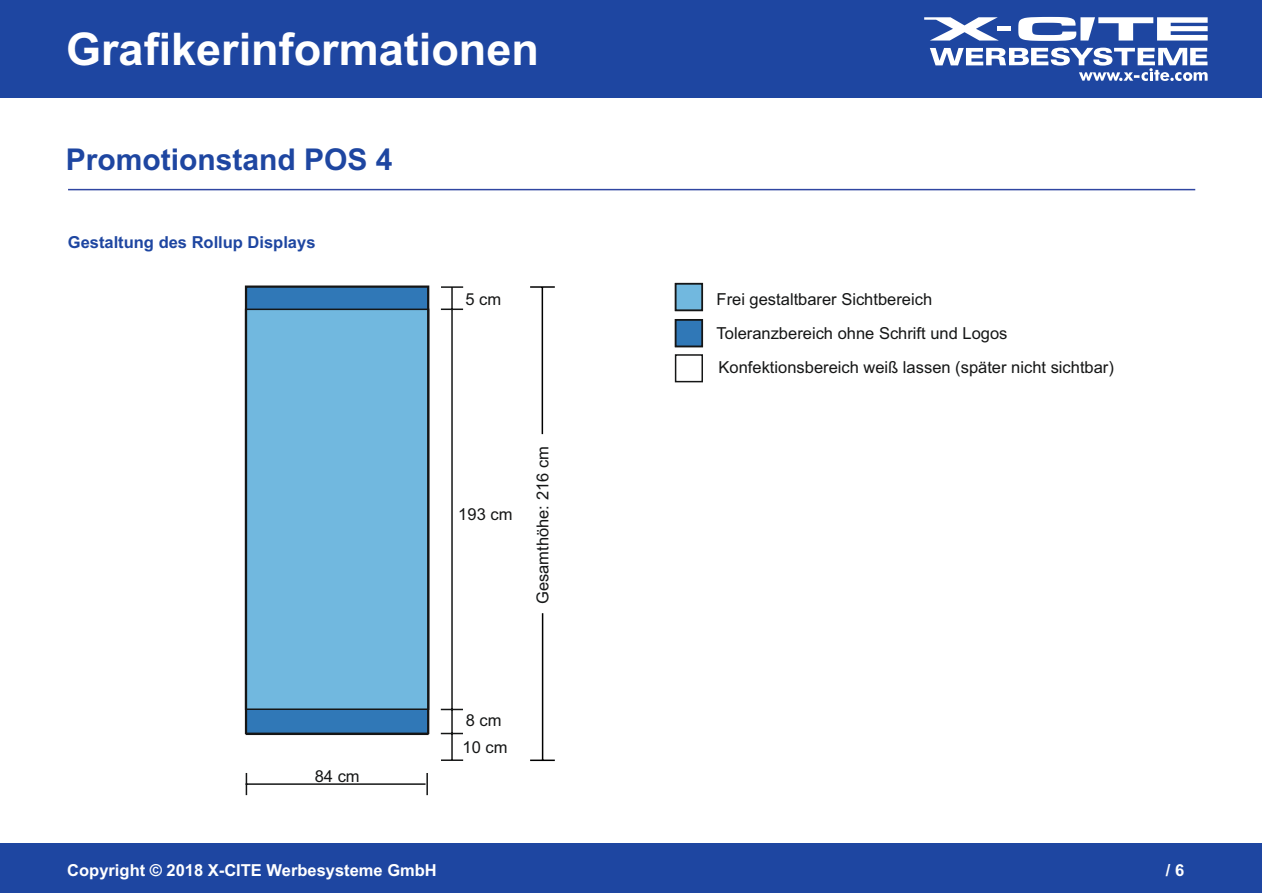
<style>
.page{position:relative;width:1262px;height:893px;background:#fff}
.page>*{position:absolute;margin:0;border:0;box-sizing:border-box;transform-origin:0 0}
.t1{font:700 45px "Arial";color:#fff}
.t2{font:700 30px "Arial";color:#1e46a1}
.t3{font:16.5px/34.2px "Arial";color:#151616}
.t4{font:700 16.5px "Arial";color:#fff}
.t5{font:700 16.5px "Arial";color:#1e46a1}
</style>
<div class="page">
<div style="left:0;top:0;width:1262px;height:98px;background:#1e46a1"></div>
<div style="left:0;top:843px;width:1262px;height:50px;background:#1e46a1"></div>
<hr style="left:68px;top:189px;width:1127px;height:1px;background:#3046a2">
<hr style="left:530px;top:759px;width:25px;height:2px;background:#000">
<hr style="left:542px;top:613px;width:1px;height:147px;background:#000">
<hr style="left:530px;top:286px;width:25px;height:2px;background:#000">
<hr style="left:541px;top:287px;width:2px;height:147px;background:#000">
<div style="left:675px;top:283px;width:27px;height:27px;background:#71b8df"></div>
<div style="left:675px;top:283px;width:28px;height:28px;border:2px solid #151616"></div>
<div style="left:675px;top:320px;width:27px;height:26px;background:#3078b7"></div>
<div style="left:675px;top:319px;width:28px;height:28px;border:2px solid #151616"></div>
<div style="left:246px;top:286px;width:182px;height:447px;background:#3078b7"></div>
<hr style="left:246px;top:783px;width:179px;height:1px;background:#151616">
<svg style="left:246px;top:773px;width:1px;height:22px"></svg>
<hr style="left:426px;top:773px;width:2px;height:22px;background:#151616">
<div style="left:246px;top:309px;width:182px;height:400px;background:#71b8df"></div>
<div style="left:245px;top:308px;width:184px;height:402px;border:2px solid #151616"></div>
<div style="left:246px;top:286px;width:182px;height:449px;border:2px solid #151616"></div>
<div style="left:675px;top:354px;width:28px;height:28px;border:2px solid #151616"></div>
<hr style="left:451px;top:287px;width:2px;height:472px;background:#151616">
<hr style="left:441px;top:286px;width:22px;height:2px;background:#151616">
<hr style="left:441px;top:759px;width:22px;height:2px;background:#151616">
<hr style="left:441px;top:308px;width:22px;height:2px;background:#151616">
<hr style="left:441px;top:708px;width:22px;height:2px;background:#151616">
<hr style="left:441px;top:732px;width:22px;height:2px;background:#151616">
<svg style="left:1018px;top:17px;width:189px;height:24px"></svg>
<svg style="left:924px;top:17px;width:74px;height:24px"></svg>
<div style="left:997px;top:26px;width:14px;height:5px;background:#fff"></div>
<svg style="left:930px;top:48px;width:277px;height:33px"></svg>
<h1 class="t1" style="left:66px;top:32px;width:474px">Grafikerinformationen</h1>
<h2 class="t2" style="left:66px;top:148px;width:328px">Promotionstand POS 4</h2>
<p class="t5" style="left:68px;top:236px;width:249px">Gestaltung des Rollup Displays</p>
<p class="t3" style="left:465px;top:284px;width:37px">5 cm</p>
<p class="t3" style="left:458px;top:498px;width:56px">193 cm</p>
<p class="t3" style="left:527px;top:604px;width:159px;rotate:-90deg">Gesamthöhe: 216 cm</p>
<p class="t3" style="left:315px;top:760px;width:46px">84 cm</p>
<p class="t3" style="left:462px;top:708px;width:46px;line-height:26.7px">8 cm<br>10 cm</p>
<p class="t4" style="left:67px;top:863px;width:371px">Copyright © 2018 X-CITE Werbesysteme GmbH</p>
<p class="t3" style="left:716px;top:283px;width:399px">Frei gestaltbarer Sichtbereich<br>Toleranzbereich ohne Schrift und Logos<br>Konfektionsbereich weiß lassen (später nicht sichtbar)</p>
<p class="t4" style="left:1165px;top:863px;width:20px">/ 6</p>
</div>
